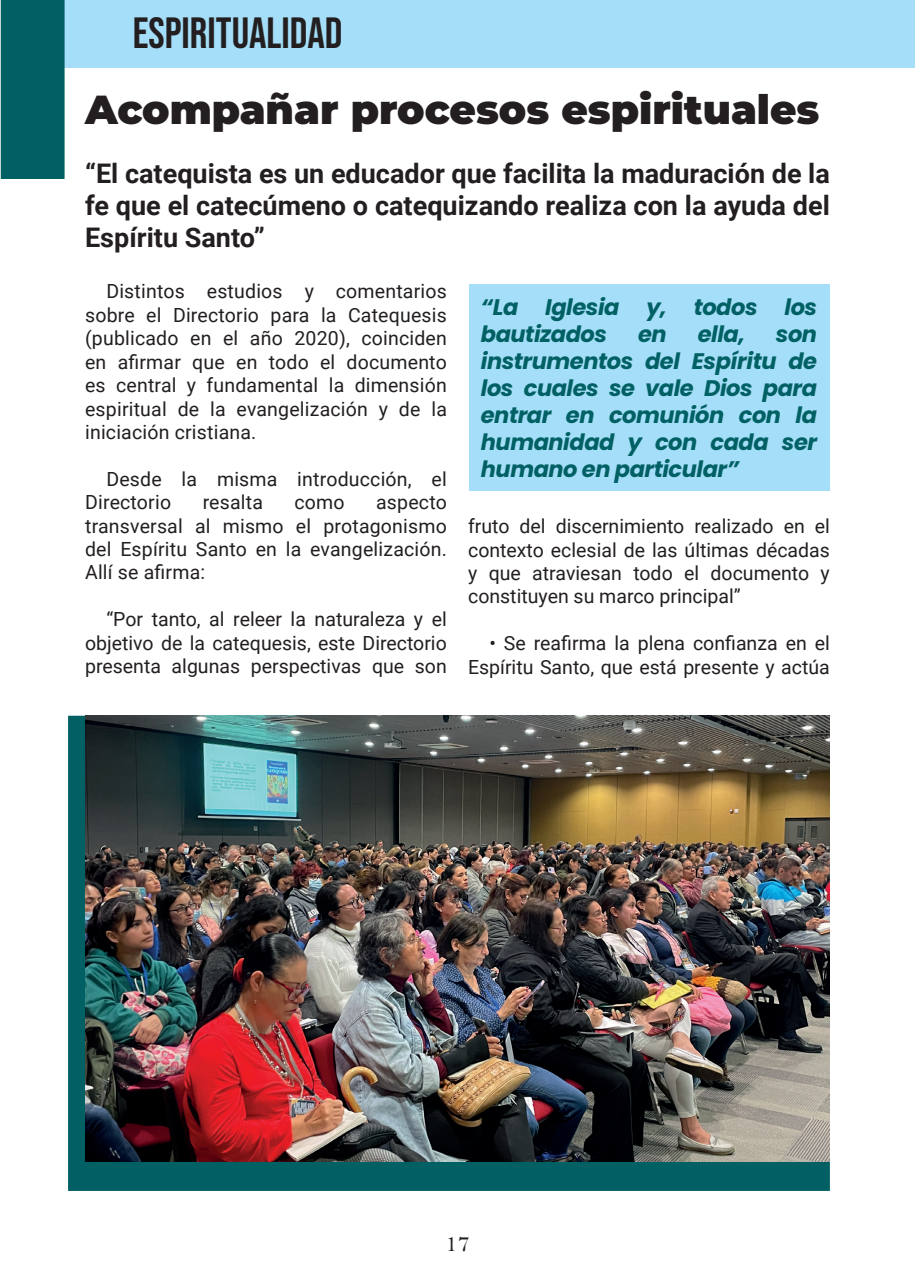
<style>
.page{position:relative;width:915px;height:1276px;background:#fff}
.page>*{position:absolute;margin:0;border:0;box-sizing:border-box;transform-origin:0 0}
.t1{font:43.5px "Bebas Neue";color:#231f20}
.tiyulo{font:900 40.5px "Montserrat";color:#231f20}
.sub{font:700 27px/32.4px "Roboto";color:#231f20;text-align:justify}
.t2{font:25.5px "Bell";color:#231f20}
.destacado{font:italic 700 22.5px/27px "Poppins";letter-spacing:-.02em;color:#006063}
.texto{font:19.5px/23.4px "Roboto";color:#231f20;text-align:justify}
</style>
<div class="page">
<div style="left:2px;top:0;width:912px;height:67px;background:#a4def8"></div>
<div style="left:468px;top:285px;width:360px;height:206px;background:#a4def8"></div>
<div style="left:1px;top:0;width:64px;height:179px;background:#006063"></div>
<div style="left:68px;top:716px;width:761px;height:475px;background:#006063;border:2px solid #006063"></div>
<img style="left:85px;top:716px;width:744px;height:445px">
<p class="t1" style="left:133px;top:8px;width:211px">ESPIRITUALIDAD</p>
<p class="tiyulo" style="left:85px;top:83px;width:735px">Acompañar procesos espirituales</p>
<p class="sub" style="left:85px;top:156px;width:746px">“El catequista es un educador que facilita la maduración de la fe que el catecúmeno o catequizando realiza con la ayuda del Espíritu Santo”</p>
<p class="texto" style="left:85px;top:279px;width:363px;text-indent:21px">Distintos estudios y comentarios sobre el Directorio para la Catequesis (publicado en el año 2020), coinciden en afirmar que en todo el documento es central y fundamental la dimensión espiritual de la evangelización y de la iniciación cristiana.</p>
<p class="texto" style="left:85px;top:466px;width:363px;text-indent:21px">Desde la misma introducción, el<br>Directorio</p>
<p class="texto" style="left:202px;top:490px;width:62px">resalta</p>
<p class="texto" style="left:294px;top:490px;width:52px">como</p>
<p class="texto" style="left:85px;top:490px;width:363px;text-indent:291px">aspecto transversal al mismo el protagonismo del Espíritu Santo en la evangelización.<br>Allí se afirma:</p>
<p class="texto" style="left:85px;top:607px;width:363px;text-indent:21px">“Por tanto, al releer la naturaleza y el objetivo de la catequesis, este Directorio presenta algunas perspectivas que son</p>
<p class="destacado" style="left:480px;top:294px;width:337px">“La Iglesia y, todos los bautizados</p>
<p class="destacado" style="left:638px;top:321px;width:30px">en</p>
<p class="destacado" style="left:697px;top:321px;width:49px">ella,</p>
<p class="destacado" style="left:480px;top:321px;width:337px;text-align:justify;text-indent:295px">son instrumentos del Espíritu de los cuales se vale Dios para entrar en comunión con la humanidad y con cada ser humano en particular”</p>
<p class="texto" style="left:468px;top:514px;width:363px">fruto del discernimiento realizado en el contexto eclesial de las últimas décadas y que atraviesan todo el documento y constituyen su marco principal”</p>
<p class="texto" style="left:468px;top:631px;width:363px;text-align:right">• Se reafirma la plena confianza en el<br>Espíritu Santo, que está presente y actúa</p>
<h3 class="t2" style="left:444px;top:1227px;width:27px">17</h3>
</div>
